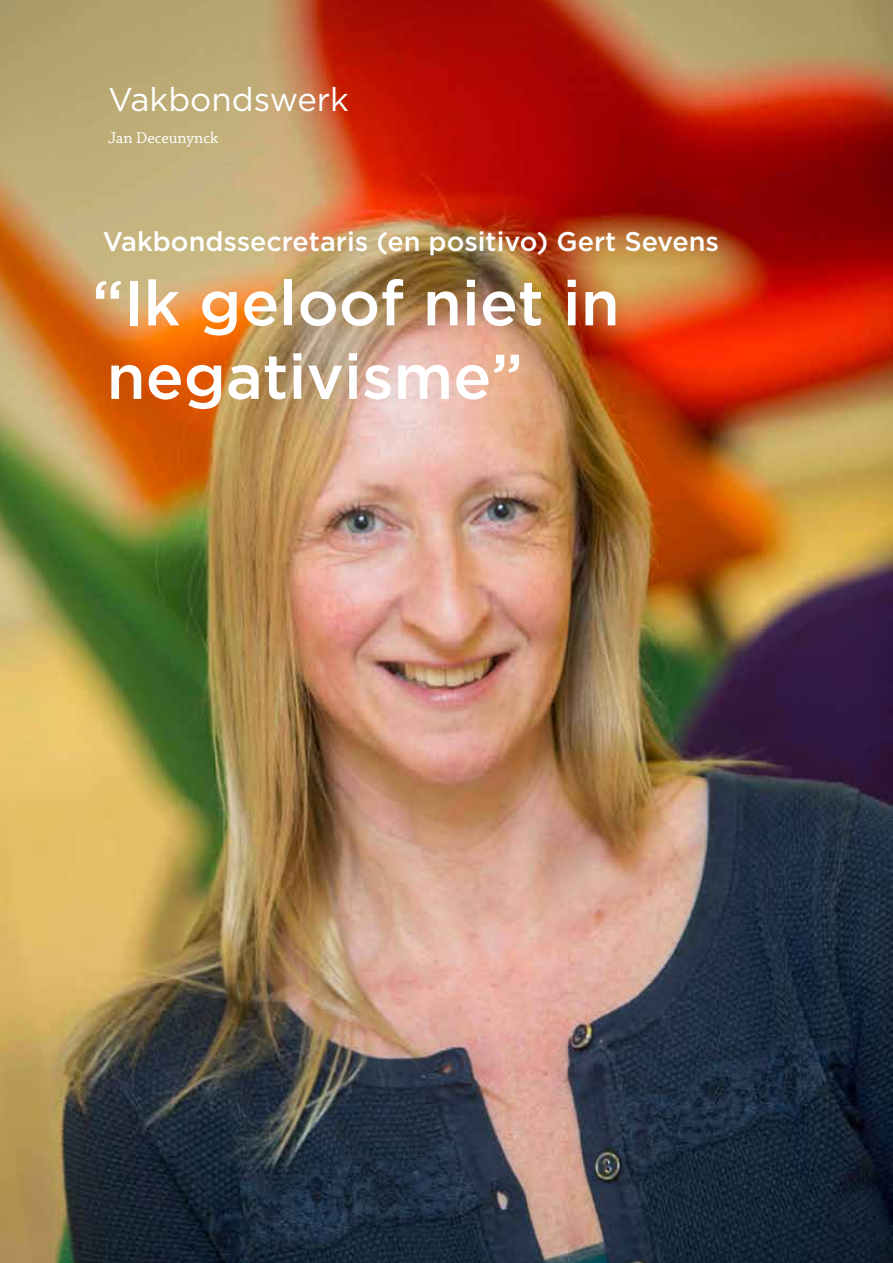
<style>
.page{position:relative;width:893px;height:1263px;background:#fff}
.page>*{position:absolute;margin:0;border:0;box-sizing:border-box;transform-origin:0 0}
.t1{font:500 63px/73.5px "Gotham";color:#fff}
.t2{font:33px "Gotham";color:#fff}
.t3{font:500 27px "Gotham";color:#fff}
.t4{font:16.5px "Chaparral Pro";color:#fff}
</style>
<div class="page">
<img style="left:0;top:0;width:893px;height:1263px">
<p class="t2" style="left:108px;top:79px;width:242px">Vakbondswerk</p>
<p class="t4" style="left:108px;top:129px;width:112px">Jan Deceunynck</p>
<p class="t3" style="left:103px;top:224px;width:618px">Vakbondssecretaris (en positivo) Gert Sevens</p>
<h1 class="t1" style="left:92px;top:265px;width:529px">“Ik geloof niet in negativisme”</h1>
</div>
